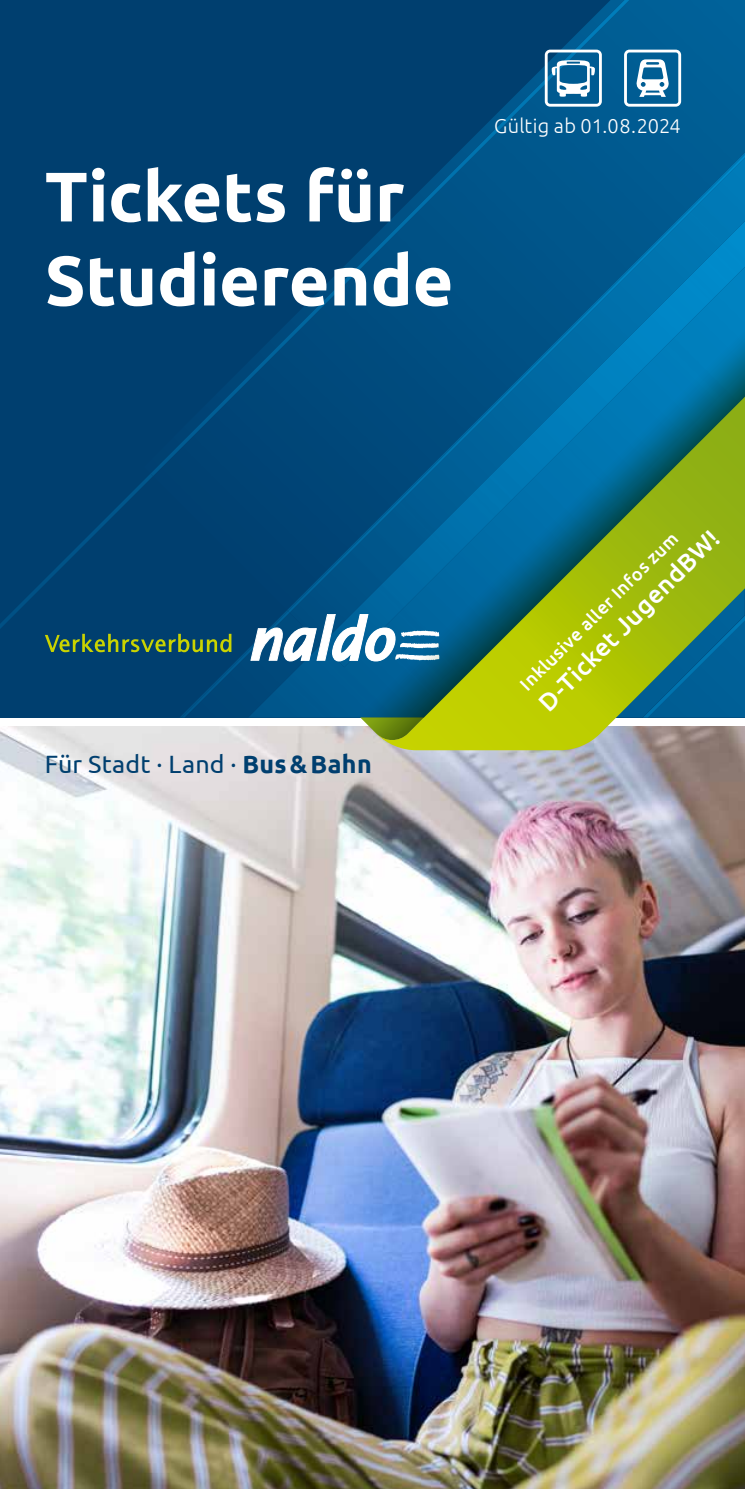
<style>
.page{position:relative;width:745px;height:1489px;background:#fff}
.page>*{position:absolute;margin:0;border:0;box-sizing:border-box;transform-origin:0 0}
.t1{font:700 70px/84px "Ubuntu";letter-spacing:-.005em;color:#fff}
.t2{font:25px "Ubuntu";letter-spacing:.01em;color:#003f6f}
.t3{font:500 25px "Ubuntu";color:#fff}
.t4{font:300 20px "Ubuntu";letter-spacing:.01em;color:#fff}
.t5{font:500 18.25px "Ubuntu";color:#fff}
.s1{font-weight:700}
</style>
<div class="page">
<img style="left:0;top:726px;width:744px;height:762px">
<div style="left:0;top:0;width:744px;height:717px;background:#003f6f"></div>
<div style="left:629px;top:0;width:115px;height:152px;background:#005e95"></div>
<img style="left:725px;top:0;width:19px;height:71px">
<div style="left:289px;top:661px;width:65px;height:56px;background:#005a90"></div>
<img style="left:0;top:474px;width:153px;height:155px">
<img style="left:150px;top:0;width:479px;height:476px">
<img style="left:181px;top:611px;width:108px;height:106px">
<img style="left:288px;top:154px;width:456px;height:458px">
<svg style="left:544px;top:50px;width:57px;height:57px;background:#5a95b8"></svg>
<svg style="left:623px;top:50px;width:57px;height:57px;background:#5c97ba"></svg>
<svg style="left:251px;top:614px;width:103px;height:47px"></svg>
<svg style="left:45px;top:633px;width:186px;height:19px"></svg>
<svg style="left:354px;top:215px;width:390px;height:533px;background:#036196"></svg>
<svg style="left:376px;top:396px;width:368px;height:354px;background:#478860"></svg>
<h1 class="t1" style="left:45px;top:153px;width:410px">Tickets für<br>Studierende</h1>
<p class="t4" style="left:494px;top:114px;width:188px">Gültig ab 01.08.2024</p>
<p class="t2" style="left:45px;top:749px;width:328px">Für Stadt · Land · <span class="s1">Bus&amp;Bahn</span></p>
<p class="t3" style="left:531px;top:695px;width:245px;rotate:-45deg">D-Ticket JugendBW!</p>
<p class="t5" style="left:514px;top:678px;width:216px;rotate:-45deg">Inklusive aller Infos zum</p>
</div>
